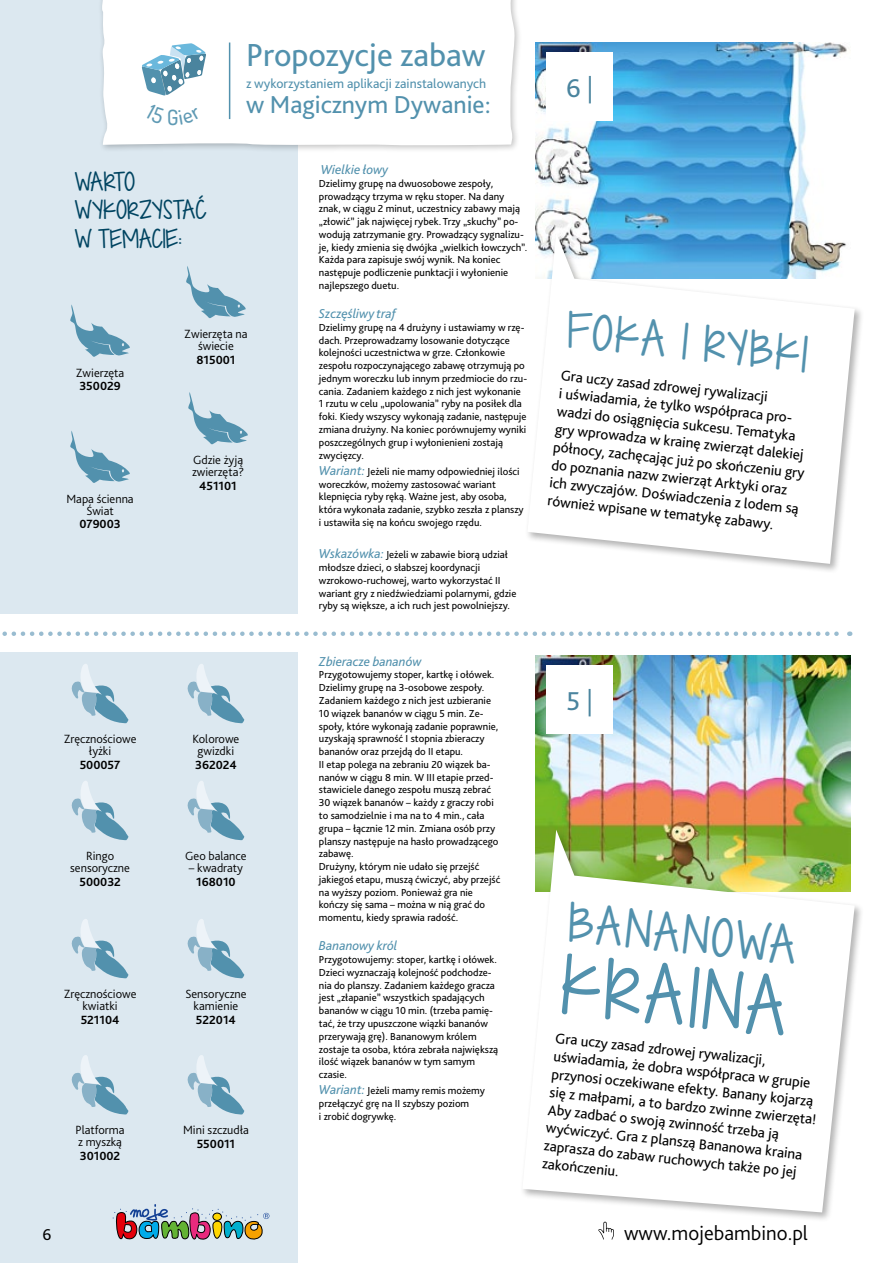
<style>
.page{position:relative;width:893px;height:1263px;background:#fff}
.page>*{position:absolute;margin:0;border:0;box-sizing:border-box;transform-origin:0 0}
.t1{font:60.75px "KG Dropsof Jupiter";color:#5291ad}
.t2{font:39.45px "KG Dropsof Jupiter";color:#5291ad}
.t3{font:36.75px "KG Dropsof Jupiter";color:#5291ad}
.t4{font:33.3px "Bliss Pro";color:#5291ad}
.t5{font:27px "Bliss Pro";color:#4a849e}
.t6{font:25.65px "Bliss Pro";color:#5291ad}
.t7{font:300 21px "Bliss Pro";color:#000}
.t8{font:19.5px/28.5px "KG Dropsof Jupiter";color:#004461}
.t9{font:16.5px "Bliss Pro";color:#000}
.t10{font:15px/18px "Bliss Pro";color:#000}
.t11{font:italic 13.5px "Bliss Pro";color:#5291ad}
.t12{font:13.5px "Bliss Pro";color:#5291ad}
.t13{font:300 12.45px/12px "Bliss Pro";color:#000;text-align:center}
.t14{font:700 12.45px "Bliss Pro";color:#000}
.t15{font:10.65px/12.8px "Bliss Pro";color:#000}
.s1{font-weight:300}
.s2{font-style:italic;font-size:13.5px;color:#5291ad}
</style>
<div class="page">
<div style="left:0;top:0;width:298px;height:613px;background:#dce8f0"></div>
<div style="left:0;top:652px;width:298px;height:611px;background:#dce8f0"></div>
<img style="left:536px;top:43px;width:311px;height:188px">
<div style="left:525px;top:231px;width:340px;height:342px;background:#000;opacity:.3"></div>
<svg style="left:527px;top:233px;width:328px;height:331px"></svg>
<img style="left:536px;top:655px;width:314px;height:173px">
<div style="left:520px;top:828px;width:344px;height:394px;background:#000;opacity:.3"></div>
<svg style="left:522px;top:830px;width:333px;height:382px"></svg>
<svg style="left:113px;top:1204px;width:156px;height:35px"></svg>
<svg style="left:598px;top:1222px;width:16px;height:17px"></svg>
<div style="left:98px;top:0;width:424px;height:153px;background:#000;opacity:.25"></div>
<svg style="left:101px;top:0;width:414px;height:146px"></svg>
<svg style="left:140px;top:42px;width:67px;height:55px;background:#adccdb"></svg>
<hr style="left:229px;top:43px;width:1px;height:76px;background:#5291ad">
<div style="left:546px;top:53px;width:67px;height:68px;background:#fff"></div>
<svg style="left:2px;top:631px;width:848px;height:5px"></svg>
<div style="left:546px;top:665px;width:67px;height:68px;background:#fff"></div>
<svg style="left:70px;top:304px;width:60px;height:53px"></svg>
<svg style="left:186px;top:266px;width:60px;height:52px"></svg>
<svg style="left:70px;top:431px;width:60px;height:52px"></svg>
<svg style="left:188px;top:392px;width:60px;height:52px"></svg>
<svg style="left:71px;top:664px;width:58px;height:59px"></svg>
<svg style="left:187px;top:781px;width:58px;height:59px"></svg>
<svg style="left:187px;top:664px;width:58px;height:59px"></svg>
<svg style="left:71px;top:781px;width:58px;height:59px"></svg>
<svg style="left:187px;top:919px;width:58px;height:59px"></svg>
<svg style="left:71px;top:919px;width:58px;height:59px"></svg>
<svg style="left:71px;top:1055px;width:58px;height:59px"></svg>
<svg style="left:187px;top:1055px;width:58px;height:59px"></svg>
<svg style="left:748px;top:329px;width:60px;height:43px"></svg>
<svg style="left:145px;top:104px;width:57px;height:21px"></svg>
<h3 class="t4" style="left:246px;top:34px;width:241px">Propozycje zabaw</h3>
<p class="t12" style="left:246px;top:75px;width:241px">z wykorzystaniem aplikacji zainstalowanych</p>
<h3 class="t6" style="left:246px;top:89px;width:246px">w Magicznym Dywanie:</h3>
<h3 class="t5" style="left:566px;top:71px;width:29px">6 <span class="s1">|</span></h3>
<h3 class="t8" style="left:74px;top:168px;width:133px">WARTO<br>WYKORZYSTAĆ<br>W TEMACIE:</h3>
<p class="t13" style="left:76px;top:366px;width:50px">Zwierzęta</p>
<p class="t14" style="left:79px;top:378px;width:43px">350029</p>
<p class="t13" style="left:66px;top:492px;width:69px">Mapa ścienna<br>Świat</p>
<p class="t14" style="left:79px;top:516px;width:43px">079003</p>
<p class="t13" style="left:184px;top:328px;width:65px">Zwierzęta na świecie</p>
<p class="t14" style="left:196px;top:352px;width:41px">815001</p>
<p class="t13" style="left:192px;top:454px;width:54px;text-align:left">Gdzie żyją zwierzęta?</p>
<p class="t14" style="left:199px;top:478px;width:39px">451101</p>
<p class="t13" style="left:64px;top:733px;width:74px">Zręcznościowe łyżki</p>
<p class="t14" style="left:80px;top:757px;width:42px">500057</p>
<p class="t13" style="left:193px;top:733px;width:48px">Kolorowe gwizdki</p>
<p class="t14" style="left:195px;top:757px;width:43px">362024</p>
<p class="t13" style="left:70px;top:850px;width:61px">Ringo sensoryczne</p>
<p class="t14" style="left:79px;top:874px;width:43px">500032</p>
<p class="t13" style="left:185px;top:850px;width:63px">Geo balance</p>
<p class="t13" style="left:189px;top:862px;width:56px">– kwadraty</p>
<p class="t14" style="left:196px;top:874px;width:41px">168010</p>
<p class="t13" style="left:64px;top:988px;width:74px">Zręcznościowe kwiatki</p>
<p class="t14" style="left:81px;top:1012px;width:40px">521104</p>
<p class="t13" style="left:185px;top:988px;width:63px">Sensoryczne kamienie</p>
<p class="t14" style="left:196px;top:1012px;width:41px">522014</p>
<p class="t13" style="left:76px;top:1124px;width:51px;text-align:left">Platforma z myszką</p>
<p class="t14" style="left:80px;top:1148px;width:42px">301002</p>
<p class="t13" style="left:183px;top:1124px;width:67px">Mini szczudła</p>
<p class="t14" style="left:197px;top:1136px;width:40px">550011</p>
<p class="t11" style="left:321px;top:161px;width:69px">Wielkie łowy</p>
<p class="t15" style="left:319px;top:177px;width:210px">Dzielimy grupę na dwuosobowe zespoły, prowadzący trzyma w ręku stoper. N a dany znak, w ciągu 2 minut, uczestnicy zabawy mają „złowić” jak najwięcej rybek. Trzy „skuchy” po&shy;wodują zatrzymanie gry. Prowadzący sygnalizu&shy;je, kiedy zmienia się dwójka „wielkich łowczych”.<br>Każda para zapisuje swój wynik. N a koniec następuje podliczenie punktacji i wyłonienie najlepszego duetu.</p>
<p class="t11" style="left:319px;top:305px;width:79px">Szczęśliwy traf</p>
<p class="t15" style="left:319px;top:321px;width:210px">Dzielimy grupę na 4 drużyny i ustawiamy w rzę&shy;dach. Przeprowadzamy losowanie dotyczące kolejności uczestnictwa w grze. Członkowie zespołu rozpoczynającego zabawę otrzymują po jednym woreczku lub innym przedmiocie do rzu&shy;cania. Zadaniem każdego z nich jest wykonanie 1 rzutu w celu „upolowania” ryby na posiłek dla foki. Kiedy wszyscy wykonają zadanie, następuje zmiana drużyny. N a koniec porównujemy wyniki poszczególnych grup i wyłonienieni zostają zwycięzcy.</p>
<p class="t15" style="left:319px;top:465px;width:206px"><span class="s2">Wariant:</span> Jeżeli nie mamy odpowiedniej ilości woreczków, możemy zastosować wariant klepnięcia ryby ręką. Ważne jest, aby osoba, która wykonała zadanie, szybko zeszła z planszy i ustawiła się na końcu swojego rzędu.</p>
<p class="t15" style="left:319px;top:548px;width:199px"><span class="s2">Wskazówka:</span> Jeżeli w zabawie biorą udział młodsze dzieci, o słabszej koordynacji wzrokowo-ruchowej, warto wykorzystać II wariant gry z niedźwiedziami polarnymi, gdzie ryby są większe, a ich ruch jest powolniejszy.</p>
<h3 class="t3" style="left:570px;top:301px;width:64px;rotate:6deg">FOKAIRY</h3>
<p class="t10" style="left:562px;top:366px;width:254px;rotate:6deg">Gra uczy zasad zdrowej rywalizacji<br>i uświadamia, że tylko współpraca pro&shy;wadzi doosiągnięcia sukcesu. Tematyka gry wprowadza wkrainę zwierząt dalekiej północy, zachęcając już po skończeniu gry do poznania nazw zwierząt Arktyki oraz ich zwyczajów. Doświadczenia z lodem są również wpisane wtematykę zabawy.</p>
<p class="t11" style="left:319px;top:653px;width:104px">Zbieracze bananów</p>
<p class="t15" style="left:319px;top:668px;width:181px">Przygotowujemy stoper, kartkę i ołówek.<br>Dzielimy grupę na 3-osobowe zespoły.<br>Zadaniem każdego z nich jest uzbieranie 10 wiązek bananów w ciągu 5 min. Ze&shy;społy, które wykonają zadanie poprawnie, uzyskają sprawność I stopnia zbieraczy bananów oraz przejdą do II etapu.<br>II etap polega na zebraniu 20 wiązek ba&shy;nanów w ciągu 8 min. WIII</p>
<p class="t15" style="left:319px;top:770px;width:183px;text-indent:118px">etapie przed&shy;stawiciele danego zespołu muszą zebrać 30 wiązek bananów – każdy z graczy robi to samodzielnie i ma na to 4 min., cała grupa – łącznie 12 min. Zmiana osób przy planszy następuje na hasło prowadzącego zabawę.<br>Drużyny, którym nie udało się przejść jakiegoś etapu, muszą ćwiczyć, aby przejść na wyższy poziom. Ponieważ gra nie kończy się sama – można w nią grać do momentu, kiedy sprawia radość.</p>
<p class="t11" style="left:319px;top:937px;width:80px">Bananowy król</p>
<p class="t15" style="left:319px;top:953px;width:181px">Przygotowujemy: stoper, kartkę i ołówek.<br>Dzieci wyznaczają kolejność podchodze&shy;nia do planszy. Zadaniem każdego gracza jest „złapanie” wszystkich spadających bananów w ciągu 10 min. (trzeba pamię&shy;tać, że trzy upuszczone wiązki bananów przerywają grę). Bananowym królem zostaje ta osoba, która zebrała największą ilość wiązek bananów w tym samym czasie.</p>
<p class="t15" style="left:319px;top:1084px;width:168px"><span class="s2">Wariant:</span> Jeżeli mamy remis możemy przełączyć grę na II szybszy poziom<br>i zrobić dogrywkę.</p>
<h3 class="t5" style="left:566px;top:684px;width:28px">5 <span class="s1">|</span></h3>
<h2 class="t2" style="left:571px;top:891px;width:232px;rotate:6deg">BANANOWA</h2>
<h1 class="t1" style="left:566px;top:937px;width:62px;rotate:6deg">KRAINA</h1>
<p class="t10" style="left:556px;top:1029px;width:270px;rotate:6deg">Gra uczy zasad zdrowej rywalizacji, uświadamia, że dobra współpraca wgrupie przynosi oczekiwane efekty. Banany kojarzą się z małpami, a to bardzo zwinne zwierzęta!<br>Aby zadbać oswoją zwinność trzeba ją wyćwiczyć. Gra z planszą Bananowa kraina zaprasza do zabaw ruchowych także po jej zakończeniu.</p>
<h3 class="t9" style="left:43px;top:1224px;width:10px">6</h3>
<h3 class="t7" style="left:624px;top:1219px;width:185px">www.mojebambino.pl</h3>
</div>
